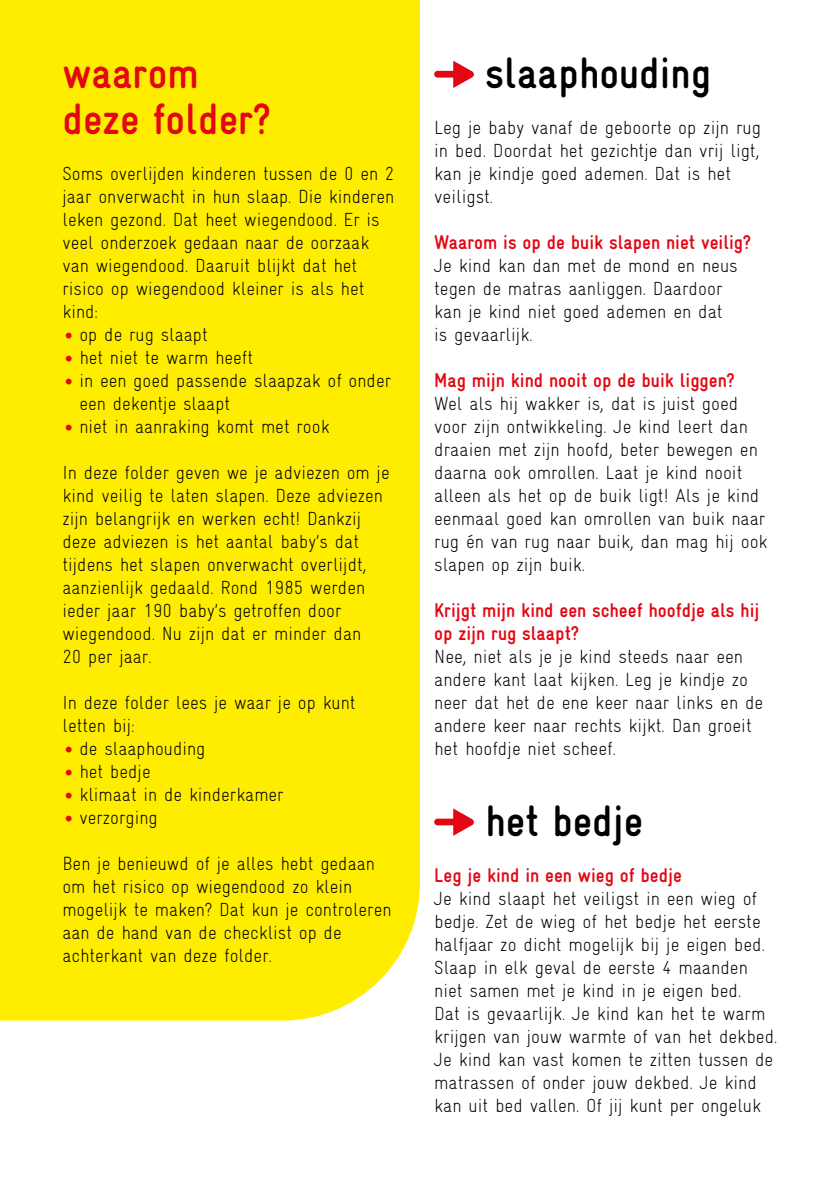
<style>
.page{position:relative;width:840px;height:1191px;background:#fff}
.page>*{position:absolute;margin:0;border:0;box-sizing:border-box;transform-origin:0 0}
.t1{font:700 condensed 44px "Gravur";color:#000}
.t2{font:700 condensed 44px/46px "Gravur";color:#e30613}
.t3{font:700 condensed 20px/23px "Gravur";color:#e30613}
.t4{font:300 condensed 19px/23px "Gravur";color:#000}
.s1{font-size:28px;color:#e30613}
</style>
<div class="page">
<div style="left:0;top:0;width:420px;height:1020px;background:#ffed00"></div>
<svg style="left:434px;top:61px;width:39px;height:27px"></svg>
<svg style="left:434px;top:808px;width:39px;height:28px"></svg>
<h1 class="t2" style="left:62px;top:50px;width:210px">waarom deze folder?</h1>
<p class="t4" style="left:62px;top:162px;width:333px">Soms overlijden kinderen tussen de 0 en 2 jaar onverwacht in hun slaap. Die kinderen leken gezond. Dat heet wiegendood. Er is veel onderzoek gedaan naar de oorzaak van wiegendood. Daaruit blijkt dat het risico op wiegendood kleiner is als het kind:</p>
<p class="t4" style="left:64px;top:323px;width:145px"><span class="s1">•</span> op de rug slaapt</p>
<p class="t4" style="left:64px;top:346px;width:191px"><span class="s1">•</span> het niet te warm heeft</p>
<p class="t4" style="left:79px;top:369px;width:313px;text-indent:-16px"><span class="s1">•</span> in een goed passende slaapzak of onder een dekentje slaapt</p>
<p class="t4" style="left:64px;top:415px;width:267px"><span class="s1">•</span> niet in aanraking komt met rook</p>
<p class="t4" style="left:62px;top:461px;width:328px">In deze folder geven we je adviezen om je kind veilig te laten slapen. Deze adviezen zijn belangrijk en werken echt! Dankzij deze adviezen is het aantal baby’s dat tijdens het slapen onverwacht overlijdt, aanzienlijk gedaald. Rond 1985 werden ieder jaar 190 baby’s getroffen door wiegendood. Nu zijn dat er minder dan<br>20 per jaar.</p>
<p class="t4" style="left:62px;top:691px;width:294px">In deze folder lees je waar je op kunt letten bij:</p>
<p class="t4" style="left:64px;top:737px;width:143px"><span class="s1">•</span> de slaaphouding</p>
<p class="t4" style="left:64px;top:760px;width:88px"><span class="s1">•</span> het bedje</p>
<p class="t4" style="left:64px;top:783px;width:221px"><span class="s1">•</span> klimaat in de kinderkamer</p>
<p class="t4" style="left:64px;top:806px;width:95px"><span class="s1">•</span> verzorging</p>
<p class="t4" style="left:62px;top:852px;width:330px">Ben je benieuwd of je alles hebt gedaan om het risico op wiegendood zo klein mogelijk te maken? Dat kun je controleren aan de hand van de checklist op de achterkant van deze folder.</p>
<h1 class="t1" style="left:485px;top:48px;width:227px">slaaphouding</h1>
<p class="t4" style="left:434px;top:116px;width:328px">Leg je baby vanaf de geboorte op zijn rug in bed. Doordat het gezichtje dan vrij ligt, kan je kindje goed ademen. Dat is het veiligst.</p>
<p class="t3" style="left:434px;top:231px;width:318px">Waarom is op de buik slapen niet veilig?</p>
<p class="t4" style="left:434px;top:254px;width:305px">Je kind kan dan met de mond en neus tegen de matras aanliggen. Daardoor kan je kind niet goed ademen en dat is gevaarlijk.</p>
<p class="t3" style="left:434px;top:369px;width:302px">Mag mijn kind nooit op de buik liggen?</p>
<p class="t4" style="left:434px;top:392px;width:335px">Wel als hij wakker is, dat is juist goed voor zijn ontwikkeling. Je kind leert dan draaien met zijn hoofd, beter bewegen en daarna ook omrollen. Laat je kind nooit alleen als het op de buik ligt! Als je kind eenmaal goed kan omrollen van buik naar rug én van rug naar buik, dan mag hij ook slapen op zijn buik.</p>
<p class="t3" style="left:434px;top:599px;width:326px">Krijgt mijn kind een scheef hoofdje als hij op zijn rug slaapt?</p>
<p class="t4" style="left:434px;top:645px;width:330px">Nee, niet als je je kind steeds naar een andere kant laat kijken. Leg je kindje zo neer dat het de ene keer naar links en de andere keer naar rechts kijkt. Dan groeit het hoofdje niet scheef.</p>
<h1 class="t1" style="left:485px;top:796px;width:159px">het bedje</h1>
<p class="t3" style="left:434px;top:863px;width:249px">Leg je kind in een wieg of bedje</p>
<p class="t4" style="left:434px;top:887px;width:344px">Je kind slaapt het veiligst in een wieg of bedje. Zet de wieg of het bedje het eerste halfjaar zo dicht mogelijk bij je eigen bed.<br>Slaap in elk geval de eerste 4 maanden niet samen met je kind in je eigen bed.<br>Dat is gevaarlijk. Je kind kan het te warm krijgen van jouw warmte of van het dekbed.<br>Je kind kan vast komen te zitten tussen de matrassen of onder jouw dekbed. Je kind kan uit bed vallen. Of jij kunt per ongeluk</p>
</div>
